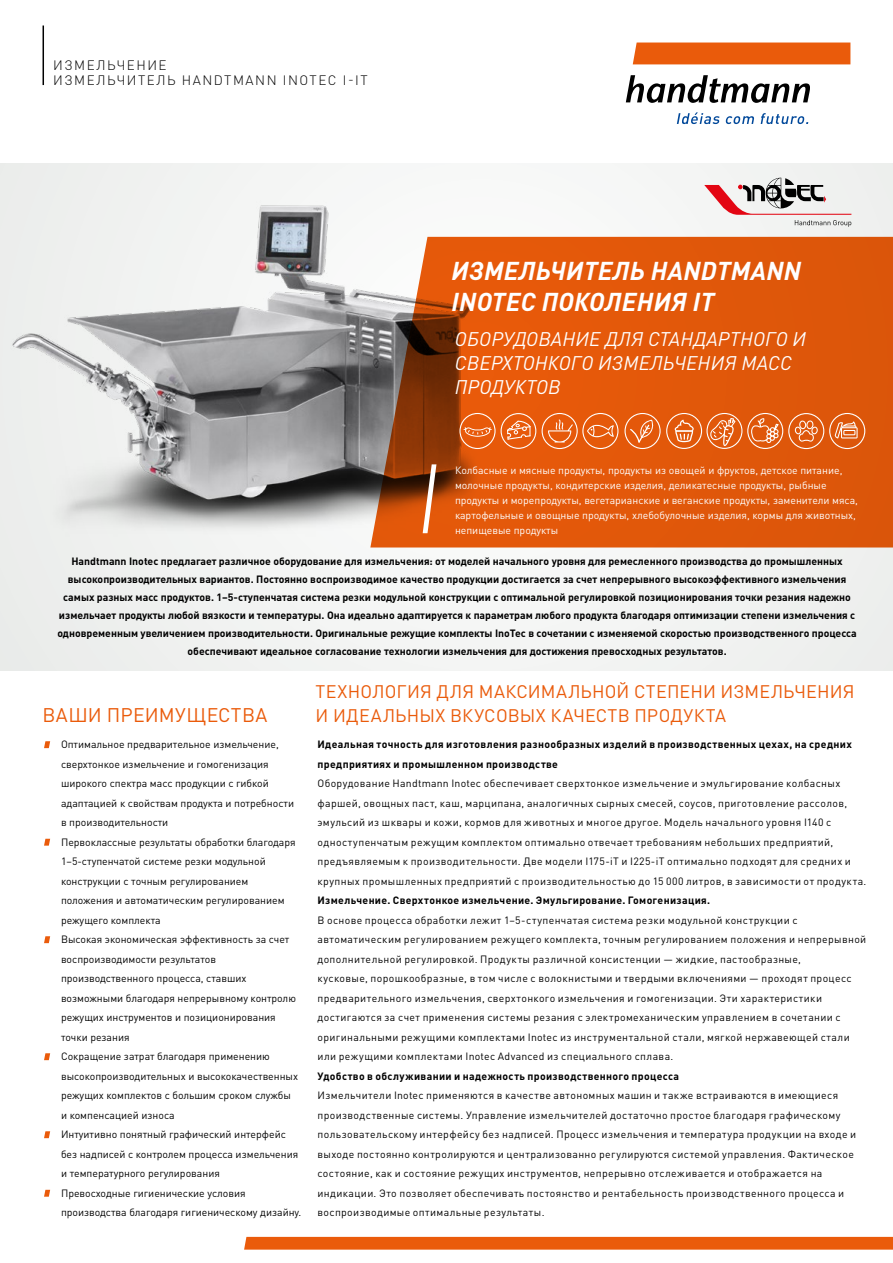
<style>
.page{position:relative;width:893px;height:1263px;background:#fff}
.page>*{position:absolute;margin:0;border:0;box-sizing:border-box;transform-origin:0 0}
.t1{font:italic 700 25.5px/30.6px "DIN Pro";letter-spacing:.01em;color:#fff}
.t2{font:italic 19.5px/24px "DIN Pro";letter-spacing:.01em;color:#fff}
.t3{font:19.5px "DIN Pro";letter-spacing:.015em;color:#ea5b0b}
.t4{font:18px/24px "DIN Pro";letter-spacing:.005em;color:#ea5b0b}
.t5{font:300 13.5px/15px "DIN Pro";letter-spacing:.11em;color:#000}
.t6{font:10.5px/19.5px "DIN Pro";letter-spacing:.03em;color:#000}
.t7{font:10.5px/19.5px "DIN Pro";color:#000}
.t8{font:700 10.5px/18px "DIN Pro";color:#000;text-align:center}
.t9{font:10.5px/15px "DIN Pro";color:#fff}
.t10{font:700 10.5px/19.5px "DIN Pro";letter-spacing:.035em;color:#000}
.t11{font:700 10.5px "DIN Pro";letter-spacing:.03em;color:#000}
</style>
<div class="page">
<div style="left:0;top:163px;width:893px;height:507px;background:#f2f3f2"></div>
<img style="left:11px;top:205px;width:484px;height:343px">
<hr style="left:43px;top:26px;width:1px;height:59px;background:#000">
<svg style="left:370px;top:237px;width:523px;height:310px;background:#d55913"></svg>
<div style="left:244px;top:1237px;width:649px;height:12px;background:#ea5b0b"></div>
<svg style="left:704px;top:178px;width:147px;height:49px"></svg>
<svg style="left:501px;top:413px;width:35px;height:36px"></svg>
<svg style="left:459px;top:413px;width:36px;height:36px"></svg>
<svg style="left:542px;top:413px;width:76px;height:36px;background:#e9722f"></svg>
<svg style="left:624px;top:413px;width:241px;height:36px;background:#e57435"></svg>
<svg style="left:423px;top:464px;width:13px;height:69px"></svg>
<div style="left:633px;top:43px;width:217px;height:21px;background:#ea5b0b"></div>
<svg style="left:626px;top:75px;width:184px;height:28px"></svg>
<svg style="left:677px;top:112px;width:77px;height:12px"></svg>
<svg style="left:761px;top:113px;width:47px;height:11px"></svg>
<svg style="left:44px;top:741px;width:6px;height:7px"></svg>
<svg style="left:44px;top:839px;width:6px;height:7px"></svg>
<svg style="left:44px;top:936px;width:6px;height:7px"></svg>
<svg style="left:44px;top:1053px;width:6px;height:7px"></svg>
<svg style="left:44px;top:1131px;width:6px;height:7px"></svg>
<svg style="left:44px;top:1190px;width:6px;height:7px"></svg>
<p class="t5" style="left:53px;top:56px;width:316px">ИЗМЕЛЬЧЕНИЕ<br>ИЗМЕЛЬЧИТЕЛЬ HANDTMANN INOTEC I-IT</p>
<h1 class="t1" style="left:452px;top:253px;width:351px">ИЗМЕЛЬЧИТЕЛЬ HANDTMANN<br>INOTEC ПОКОЛЕНИЯ IT</h1>
<h2 class="t2" style="left:455px;top:325px;width:353px">ОБОРУДОВАНИЕ ДЛЯ СТАНДАРТНОГО И<br>СВЕРХТОНКОГО ИЗМЕЛЬЧЕНИЯ МАСС<br>ПРОДУКТОВ</h2>
<p class="t9" style="left:455px;top:461px;width:405px">Колбасные и мясные продукты, продукты из овощей и фруктов, детское питание, молочные продукты, кондитерские изделия, деликатесные продукты, рыбные продукты и морепродукты, вегетарианские и веганские продукты, заменители мяса, картофельные и овощные продукты, хлебобулочные изделия, кормы для животных, непищевые продукты</p>
<p class="t8" style="left:57px;top:551px;width:801px">Handtmann Inotec предлагает различное оборудование для измельчения: от моделей начального уровня для ремесленного производства до промышленных высокопроизводительных вариантов. Постоянно воспроизводимое качество продукции достигается за счет непрерывного высокоэффективного измельчения самых разных масс продуктов. 1–5-ступенчатая система резки модульной конструкции с оптимальной регулировкой позиционирования точки резания надежно измельчает продукты любой вязкости и температуры. Она идеально адаптируется к параметрам любого продукта благодаря оптимизации степени измельчения с одновременным увеличением производительности. Оригинальные режущие комплекты InoTec в сочетании с изменяемой скоростью производственного процесса обеспечивают идеальное согласование технологии измельчения для достижения превосходных результатов.</p>
<h2 class="t3" style="left:43px;top:699px;width:226px">ВАШИ ПРЕИМУЩЕСТВА</h2>
<p class="t7" style="left:61px;top:733px;width:242px">Оптимальное предварительное измельчение, сверхтонкое измельчение и гомогенизация широкого спектра масс продукции с гибкой адаптацией к свойствам продукта и потребности в производительности<br>Первоклассные результаты обработки благодаря 1–5-ступенчатой системе резки модульной конструкции с точным регулированием положения и автоматическим регулированием режущего комплекта<br>Высокая экономическая эффективность за счет воспроизводимости результатов производственного процесса, ставших возможными благодаря непрерывному контролю режущих инструментов и позиционирования точки резания<br>Сокращение затрат благодаря применению высокопроизводительных и высококачественных режущих комплектов с большим сроком службы<br>и компенсацией износа<br>Интуитивно понятный графический интерфейс без надписей с контролем процесса измельчения и температурного регулирования<br>Превосходные гигиенические условия производства благодаря гигиеническому дизайну.</p>
<h3 class="t4" style="left:315px;top:678px;width:541px">ТЕХНОЛОГИЯ ДЛЯ МАКСИМАЛЬНОЙ СТЕПЕНИ ИЗМЕЛЬЧЕНИЯ<br>И ИДЕАЛЬНЫХ ВКУСОВЫХ КАЧЕСТВ ПРОДУКТА</h3>
<p class="t10" style="left:317px;top:733px;width:536px">Идеальная точность для изготовления разнообразных изделий в производственных цехах, на средних предприятиях и промышленном производстве</p>
<p class="t6" style="left:317px;top:772px;width:550px">Оборудование Handtmann Inotec обеспечивает сверхтонкое измельчение и эмульгирование колбасных фаршей, овощных паст, каш, марципана, аналогичных сырных смесей, соусов, приготовление рассолов, эмульсий из шквары и кожи, кормов для животных и многое другое. Модель начального уровня I140 с одноступенчатым режущим комплектом оптимально отвечает требованиям небольших предприятий, предъявляемым к производительности. Две модели I175-iT и I225-iT оптимально подходят для средних и крупных промышленных предприятий с производительностью до 15 000 литров, в зависимости от продукта.</p>
<p class="t11" style="left:317px;top:891px;width:394px">Измельчение. Сверхтонкое измельчение. Эмульгирование. Гомогенизация.</p>
<p class="t6" style="left:317px;top:909px;width:550px">В основе процесса обработки лежит 1–5-ступенчатая система резки модульной конструкции с автоматическим регулированием режущего комплекта, точным регулированием положения и непрерывной дополнительной регулировкой. Продукты различной консистенции — жидкие, пастообразные,<br>кусковые, порошкообразные, в том числе с волокнистыми и твердыми включениями — проходят процесс предварительного измельчения, сверхтонкого измельчения и гомогенизации. Эти характеристики достигаются за счет применения системы резания с электромеханическим управлением в сочетании с оригинальными режущими комплектами Inotec из инструментальной стали, мягкой нержавеющей стали или режущими комплектами Inotec Advanced из специального сплава.</p>
<p class="t10" style="left:317px;top:1065px;width:363px">Удобство в обслуживании и надежность производственного процесса</p>
<p class="t6" style="left:317px;top:1084px;width:540px">Измельчители Inotec применяются в качестве автономных машин и также встраиваются в имеющиеся производственные системы. Управление измельчителей достаточно простое благодаря графическому пользовательскому интерфейсу без надписей. Процесс измельчения и температура продукции на входе и выходе постоянно контролируются и централизованно регулируются системой управления. Фактическое состояние, как и состояние режущих инструментов, непрерывно отслеживается и отображается на индикации. Это позволяет обеспечивать постоянство и рентабельность производственного процесса и воспроизводимые оптимальные результаты.</p>
</div>
